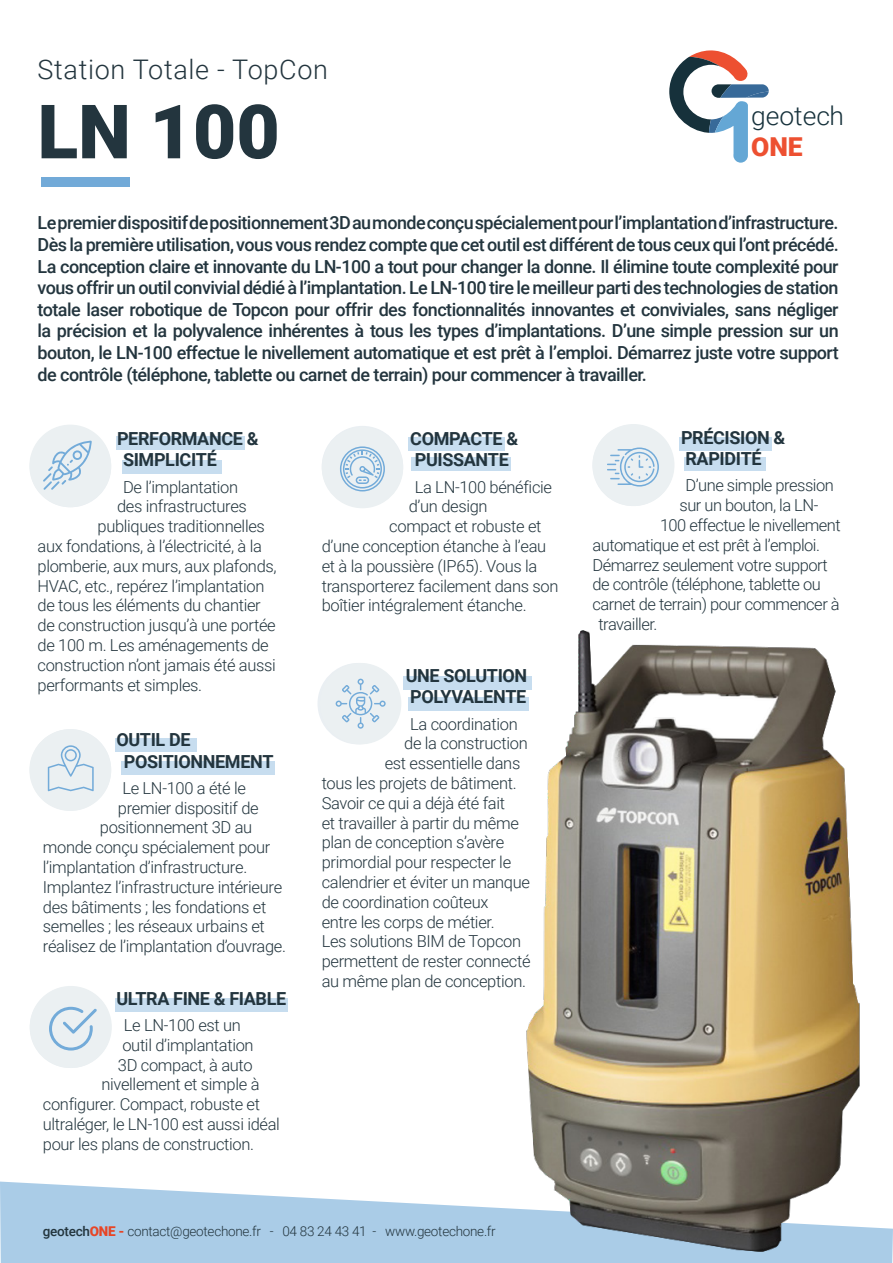
<style>
.page{position:relative;width:893px;height:1263px;background:#fff}
.page>*{position:absolute;margin:0;border:0;box-sizing:border-box;transform-origin:0 0}
.t1{font:900 75px "Roboto";color:#23353e}
.Paragraphe{font:300 27px "Roboto";letter-spacing:.025em;color:#23353e}
.t2{font:300 26.1px "Roboto";color:#16313b}
.t3{font:900 26.1px "Roboto";color:#ed5031}
.t4{font:500 18px/21.6px "Roboto";letter-spacing:-.03em;color:#23353e;text-align:justify}
.sous-titre{font:700 18px/21.6px "Roboto";letter-spacing:-.02em;color:#23353e}
.Paragraphe-2{font:300 16.5px/19.8px "Roboto";letter-spacing:-.02em;color:#23353e}
.Paragraphe-3{font:300 13.5px "Roboto";letter-spacing:-.02em;color:#23353e}
.s1{font-weight:500}
.s2{font-weight:900;color:#e74526}
</style>
<div class="page">
<svg style="left:0;top:1181px;width:507px;height:82px;fill:#aacce7"></svg>
<img style="left:507px;top:630px;width:386px;height:633px">
<svg style="left:669px;top:50px;width:100px;height:113px"></svg>
<div style="left:317px;top:663px;width:82px;height:81px;background:#eaeff3;border-radius:50%"></div>
<div style="left:116px;top:436px;width:129px;height:13px;background:#c7ddef"></div>
<div style="left:122px;top:460px;width:99px;height:13px;background:#c7ddef"></div>
<div style="left:41px;top:177px;width:88px;height:9px;background:#72aad8"></div>
<div style="left:115px;top:739px;width:81px;height:13px;background:#c7ddef"></div>
<div style="left:121px;top:761px;width:154px;height:13px;background:#c7ddef"></div>
<div style="left:115px;top:999px;width:173px;height:13px;background:#c7ddef"></div>
<div style="left:403px;top:676px;width:129px;height:13px;background:#c7ddef"></div>
<div style="left:408px;top:697px;width:121px;height:13px;background:#c7ddef"></div>
<div style="left:408px;top:437px;width:96px;height:13px;background:#c7ddef"></div>
<div style="left:411px;top:458px;width:99px;height:13px;background:#c7ddef"></div>
<div style="left:685px;top:458px;width:81px;height:13px;background:#c7ddef"></div>
<div style="left:680px;top:437px;width:92px;height:13px;background:#c7ddef"></div>
<div style="left:29px;top:425px;width:82px;height:82px;background:#ebf0f2;border-radius:50%"></div>
<svg style="left:43px;top:441px;width:49px;height:49px"></svg>
<div style="left:29px;top:729px;width:82px;height:82px;background:#ebf0f2;border-radius:50%"></div>
<svg style="left:48px;top:745px;width:46px;height:46px"></svg>
<div style="left:30px;top:986px;width:82px;height:82px;background:#ebf0f2;border-radius:50%"></div>
<svg style="left:49px;top:1007px;width:48px;height:43px"></svg>
<div style="left:322px;top:427px;width:81px;height:81px;background:#ebf0f2;border-radius:50%"></div>
<svg style="left:340px;top:446px;width:45px;height:45px"></svg>
<div style="left:320px;top:663px;width:81px;height:81px;background:#ebf0f2;border-radius:50%"></div>
<svg style="left:336px;top:679px;width:50px;height:50px"></svg>
<div style="left:592px;top:424px;width:82px;height:82px;background:#ebf0f2;border-radius:50%"></div>
<svg style="left:607px;top:447px;width:52px;height:40px"></svg>
<p class="Paragraphe" style="left:38px;top:51px;width:292px">Station Totale - TopCon</p>
<p class="t1" style="left:38px;top:79px;width:244px">LN 100</p>
<h3 class="t2" style="left:751px;top:98px;width:94px">geotech</h3>
<h3 class="t3" style="left:751px;top:129px;width:53px">ONE</h3>
<p class="t4" style="left:38px;top:211px;width:803px">Le premier dispositif de positionnement 3D au monde conçu spécialement pour l’implantation d’infrastructure.<br>Dès la première utilisation, vous vous rendez compte que cet outil est différent de tous ceux qui l’ont précédé.<br>La conception claire et innovante du LN-100 a tout pour changer la donne. Il élimine toute complexité pour vous offrir un outil convivial dédié à l’implantation. Le LN-100 tire le meilleur parti des technologies de station totale laser robotique de Topcon pour offrir des fonctionnalités innovantes et conviviales, sans négliger la précision et la polyvalence inhérentes à tous les types d’implantations. D’une simple pression sur un bouton, le LN-100 effectue le nivellement automatique et est prêt à l’emploi. Démarrez juste votre support de contrôle (téléphone, tablette ou carnet de terrain) pour commencer à travailler.</p>
<p class="sous-titre" style="left:123px;top:427px;width:137px;text-indent:-6px">PERFORMANCE &amp;<br>SIMPLICITÉ</p>
<p class="Paragraphe-2" style="left:123px;top:476px;width:117px">De l’implantation</p>
<p class="Paragraphe-2" style="left:117px;top:496px;width:131px">des infrastructures</p>
<p class="Paragraphe-2" style="left:98px;top:516px;width:169px">publiques traditionnelles</p>
<p class="Paragraphe-2" style="left:38px;top:535px;width:226px">aux fondations, à l’électricité, à la</p>
<p class="Paragraphe-2" style="left:38px;top:555px;width:241px">plomberie, aux murs, aux plafonds,</p>
<p class="Paragraphe-2" style="left:38px;top:575px;width:228px">HVAC, etc., repérez l’implantation</p>
<p class="Paragraphe-2" style="left:38px;top:595px;width:225px">de tous les éléments du chantier</p>
<p class="Paragraphe-2" style="left:38px;top:615px;width:240px">de construction jusqu’à une portée</p>
<p class="Paragraphe-2" style="left:38px;top:634px;width:233px">de 100 m. Les aménagements de</p>
<p class="Paragraphe-2" style="left:38px;top:654px;width:240px">construction n’ont jamais été aussi</p>
<p class="Paragraphe-2" style="left:38px;top:674px;width:166px">performants et simples.</p>
<p class="sous-titre" style="left:124px;top:728px;width:151px;text-indent:-8px">OUTIL DE<br>POSITIONNEMENT</p>
<p class="Paragraphe-2" style="left:122px;top:777px;width:125px">Le LN-100 a été le</p>
<p class="Paragraphe-2" style="left:118px;top:797px;width:142px">premier dispositif de</p>
<p class="Paragraphe-2" style="left:100px;top:817px;width:154px">positionnement 3D au</p>
<p class="Paragraphe-2" style="left:43px;top:837px;width:229px">monde conçu spécialement pour</p>
<p class="Paragraphe-2" style="left:43px;top:857px;width:206px">l’implantation d’infrastructure.</p>
<p class="Paragraphe-2" style="left:43px;top:876px;width:245px">Implantez l’infrastructure intérieure des bâtiments ; les fondations et semelles ; les réseaux urbains et réalisez de l’implantation d’ouvrage.</p>
<p class="sous-titre" style="left:116px;top:987px;width:171px">ULTRA FINE &amp; FIABLE</p>
<p class="Paragraphe-2" style="left:124px;top:1014px;width:119px">Le LN-100 est un</p>
<p class="Paragraphe-2" style="left:122px;top:1034px;width:133px">outil d’implantation</p>
<p class="Paragraphe-2" style="left:118px;top:1054px;width:136px">3D compact, à auto</p>
<p class="Paragraphe-2" style="left:101px;top:1074px;width:160px">nivellement et simple à</p>
<p class="Paragraphe-2" style="left:43px;top:1094px;width:219px">configurer. Compact, robuste et</p>
<p class="Paragraphe-2" style="left:43px;top:1113px;width:239px">ultraléger, le LN-100 est aussi idéal</p>
<p class="Paragraphe-2" style="left:43px;top:1133px;width:213px">pour les plans de construction.</p>
<p class="sous-titre" style="left:410px;top:427px;width:109px">COMPACTE &amp;<br>PUISSANTE</p>
<p class="Paragraphe-2" style="left:415px;top:476px;width:139px">La LN-100 bénéficie</p>
<p class="Paragraphe-2" style="left:409px;top:496px;width:80px">d’un design</p>
<p class="Paragraphe-2" style="left:389px;top:516px;width:154px">compact et robuste et</p>
<p class="Paragraphe-2" style="left:322px;top:535px;width:226px">d’une conception étanche à l’eau</p>
<p class="Paragraphe-2" style="left:322px;top:555px;width:217px">et à la poussière (IP65). Vous la</p>
<p class="Paragraphe-2" style="left:322px;top:575px;width:238px">transporterez facilement dans son</p>
<p class="Paragraphe-2" style="left:322px;top:595px;width:206px">boîtier intégralement étanche.</p>
<p class="sous-titre" style="left:406px;top:664px;width:123px">UNE SOLUTION<br>POLYVALENTE</p>
<p class="Paragraphe-2" style="left:410px;top:713px;width:109px">La coordination</p>
<p class="Paragraphe-2" style="left:404px;top:733px;width:125px">de la construction</p>
<p class="Paragraphe-2" style="left:385px;top:753px;width:137px">est essentielle dans</p>
<p class="Paragraphe-2" style="left:322px;top:773px;width:197px">tous les projets de bâtiment.</p>
<p class="Paragraphe-2" style="left:322px;top:792px;width:185px">Savoir ce qui a déjà été fait</p>
<p class="Paragraphe-2" style="left:322px;top:812px;width:199px">et travailler à partir du même</p>
<p class="Paragraphe-2" style="left:322px;top:832px;width:184px">plan de conception s’avère</p>
<p class="Paragraphe-2" style="left:322px;top:852px;width:191px">primordial pour respecter le</p>
<p class="Paragraphe-2" style="left:322px;top:872px;width:210px">calendrier et éviter un manque</p>
<p class="Paragraphe-2" style="left:322px;top:891px;width:168px">de coordination coûteux</p>
<p class="Paragraphe-2" style="left:322px;top:911px;width:174px">entre les corps de métier.</p>
<p class="Paragraphe-2" style="left:322px;top:931px;width:201px">Les solutions BIM de Topcon</p>
<p class="Paragraphe-2" style="left:322px;top:951px;width:210px">permettent de rester connecté</p>
<p class="Paragraphe-2" style="left:322px;top:971px;width:206px">au même plan de conception.</p>
<p class="Paragraphe-3" style="left:43px;top:1222px;width:454px"><span class="s1">geotech</span><span class="s2">ONE -</span> contact@geotechone.fr - 04 83 24 43 41 - www.geotechone.fr</p>
<p class="sous-titre" style="left:681px;top:426px;width:106px">PRÉCISION &amp;<br>RAPIDITÉ</p>
<p class="Paragraphe-2" style="left:685px;top:475px;width:150px">D’une simple pression</p>
<p class="Paragraphe-2" style="left:679px;top:495px;width:140px">sur un bouton, la LN-</p>
<p class="Paragraphe-2" style="left:660px;top:515px;width:182px">100 effectue le nivellement</p>
<p class="Paragraphe-2" style="left:592px;top:534px;width:229px">automatique et est prêt à l’emploi.</p>
<p class="Paragraphe-2" style="left:592px;top:554px;width:237px">Démarrez seulement votre support</p>
<p class="Paragraphe-2" style="left:592px;top:574px;width:230px">de contrôle (téléphone, tablette ou</p>
<p class="Paragraphe-2" style="left:592px;top:594px;width:249px">carnet de terrain) pour commencer à</p>
<p class="Paragraphe-2" style="left:598px;top:614px;width:61px">travailler.</p>
</div>
